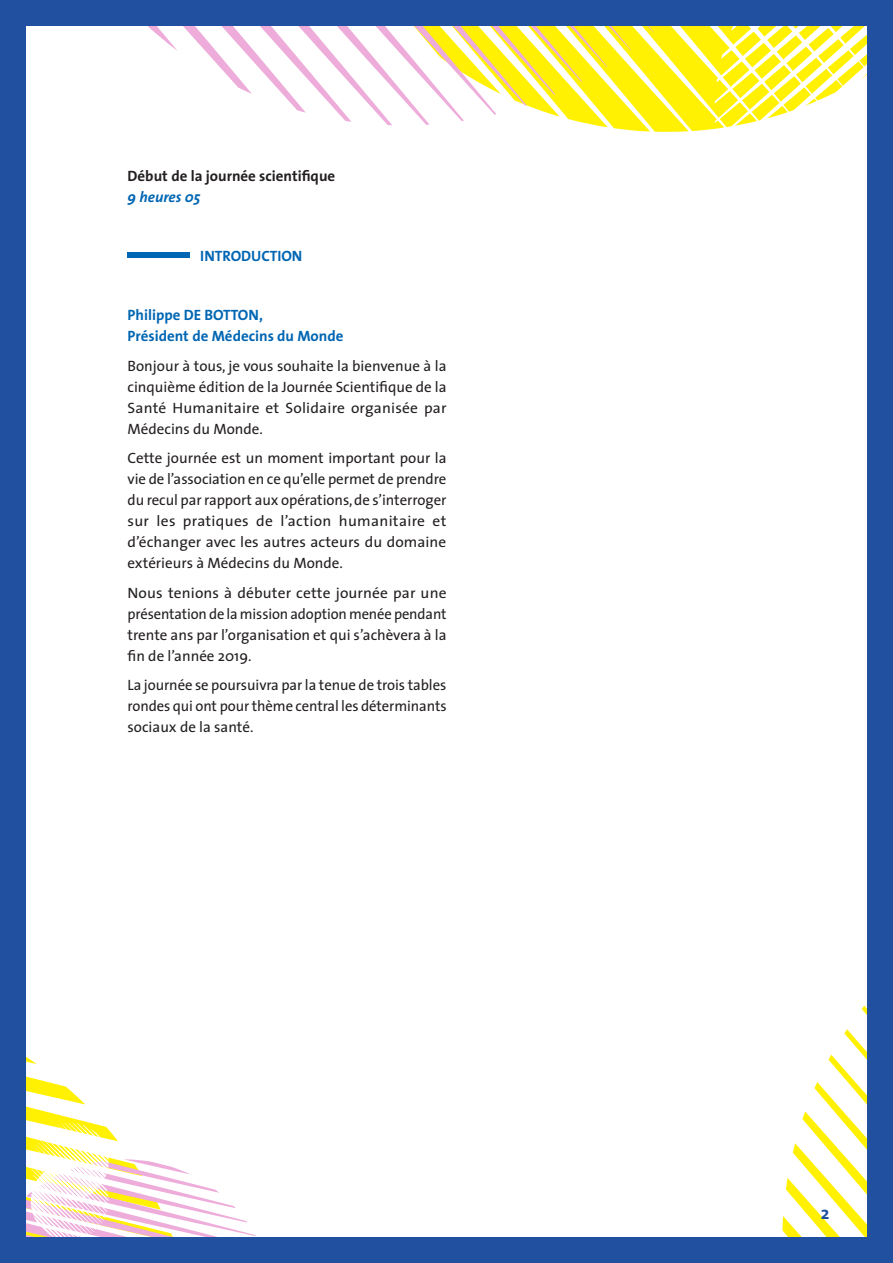
<style>
.page{position:relative;width:893px;height:1263px;background:#fff}
.page>*{position:absolute;margin:0;border:0;box-sizing:border-box;transform-origin:0 0}
.t1{font:700 18px "The Sans";color:#2150a1}
.t2{font:15px/21px "The Sans";color:#231f20;text-align:justify}
.t3{font:700 15px/21px "The Sans";color:#0166b3}
.t4{font:700 15px/21px "The Sans";color:#231f20}
.s1{font-style:italic;color:#0166b3}
</style>
<div class="page">
<svg style="left:127px;top:26px;width:740px;height:232px"></svg>
<svg style="left:782px;top:1005px;width:85px;height:232px"></svg>
<svg style="left:26px;top:1057px;width:230px;height:180px"></svg>
<div style="left:0;top:0;width:26px;height:1263px;background:#2150a1"></div>
<div style="left:867px;top:0;width:26px;height:1263px;background:#2150a1"></div>
<div style="left:0;top:0;width:893px;height:26px;background:#2150a1"></div>
<div style="left:0;top:1237px;width:893px;height:26px;background:#2150a1"></div>
<div style="left:128px;top:253px;width:62px;height:5px;background:#0166b3"></div>
<p class="t4" style="left:128px;top:165px;width:209px">Début de la journée scientifique<br><span class="s1">9 heures 05</span></p>
<p class="t3" style="left:200px;top:245px;width:104px">INTRODUCTION</p>
<p class="t3" style="left:128px;top:304px;width:217px">Philippe DE BOTTON,<br>Président de Médecins du Monde</p>
<p class="t2" style="left:128px;top:354px;width:321px">Bonjour à tous, je vous souhaite la bienvenue à la cinquième édition de la Journée Scientifique de la Santé Humanitaire et Solidaire organisée par Médecins du Monde.</p>
<p class="t2" style="left:128px;top:447px;width:320px">Cette journée est un moment important pour la vie de l’association en ce qu’elle permet de prendre du recul par rapport aux opérations, de s’interroger sur les pratiques de l’action humanitaire et d’échanger avec les autres acteurs du domaine extérieurs à Médecins du Monde.</p>
<p class="t2" style="left:128px;top:581px;width:320px">Nous tenions à débuter cette journée par une présentation de la mission adoption menée pendant trente ans par l’organisation et qui s’achèvera à la fin de l’année 2019.</p>
<p class="t2" style="left:128px;top:674px;width:321px">La journée se poursuivra par la tenue de trois tables rondes qui ont pour thème central les déterminants sociaux de la santé.</p>
<p class="t1" style="left:821px;top:1197px;width:10px">2</p>
</div>
